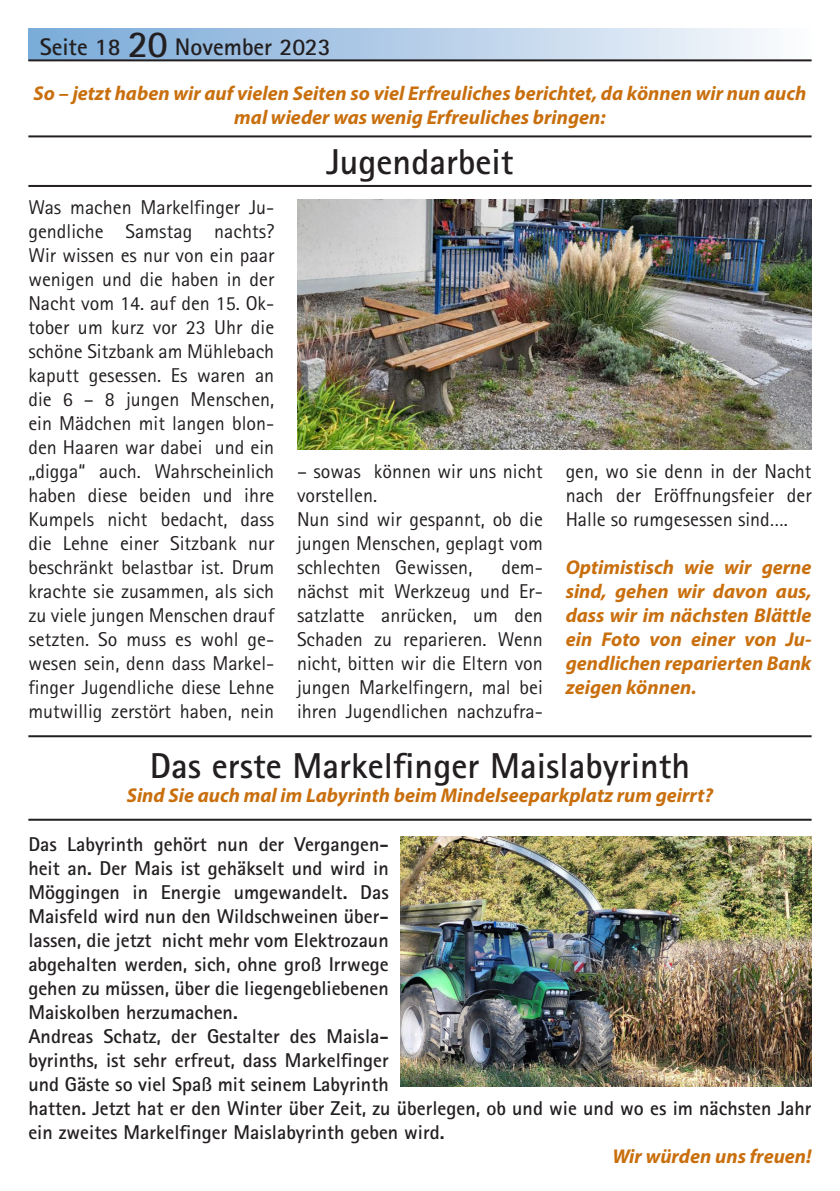
<style>
.page{position:relative;width:840px;height:1191px;background:#fff}
.page>*{position:absolute;margin:0;border:0;box-sizing:border-box;transform-origin:0 0}
.t1{font:700 36px "Rotis Sans Serif Std";color:#231f20}
.t2{font:700 24px "Rotis Sans Serif Std";color:#231f20}
.t3{font:20px/24px "Rotis Sans Serif";color:#231f20;text-align:justify}
.t4{font:700 20px/24px "Rotis Sans Serif Std";color:#231f20;text-align:justify}
.t5{font:italic 700 20px/24px "Myriad Pro";color:#c96f0d;text-align:center}
.s1{font-size:38px}
</style>
<div class="page">
<div style="left:28px;top:28px;width:783px;height:32px;background:linear-gradient(to right,#77a7d7,#f9f9fc)"></div>
<hr style="left:28px;top:59px;width:783px;height:2px;background:#231f20">
<hr style="left:28px;top:135px;width:783px;height:2px;background:#231f20">
<hr style="left:28px;top:185px;width:783px;height:2px;background:#231f20">
<hr style="left:28px;top:735px;width:783px;height:2px;background:#231f20">
<hr style="left:28px;top:818px;width:783px;height:2px;background:#231f20">
<img style="left:297px;top:200px;width:514px;height:249px">
<img style="left:400px;top:836px;width:411px;height:250px">
<p class="t2" style="left:40px;top:31px;width:292px">Seite 18 <span class="s1">20</span> November 2023</p>
<p class="t5" style="left:33px;top:81px;width:774px">So – jetzt haben wir auf vielen Seiten so viel Erfreuliches berichtet, da können wir nun auch mal wieder was wenig Erfreuliches bringen:</p>
<p class="t1" style="left:326px;top:139px;width:188px">Jugendarbeit</p>
<p class="t3" style="left:28px;top:195px;width:247px">Was machen Markelfinger Ju&shy;gendliche Samstag nachts?<br>Wir wissen es nur von ein paar wenigen und die haben in der Nacht vom 14. auf den 15. Ok&shy;tober um kurz vor 23 Uhr die schöne Sitzbank am Mühlebach kaputt gesessen. Es waren an die 6 – 8 jungen Menschen, ein Mädchen mit langen blon&shy;den Haaren war dabei und ein „digga“ auch. Wahrscheinlich haben diese beiden und ihre Kumpels nicht bedacht, dass die Lehne einer Sitzbank nur beschränkt belastbar ist. Drum krachte sie zusammen, als sich zu viele jungen Menschen drauf setzten. So muss es wohl ge&shy;wesen sein, denn dass Markel&shy;finger Jugendliche diese Lehne mutwillig zerstört haben, nein</p>
<p class="t3" style="left:565px;top:459px;width:247px">gen, wo sie denn in der Nacht nach der Eröffnungsfeier der Halle so rumgesessen sind….</p>
<p class="t5" style="left:565px;top:554px;width:247px;text-align:justify">Optimistisch wie wir gerne sind, gehen wir davon aus, dass wir im nächsten Blättle ein Foto von einer von Ju&shy;gendlichen reparierten Bank zeigen können.</p>
<p class="t3" style="left:297px;top:459px;width:247px">– sowas können wir uns nicht vorstellen.</p>
<p class="t3" style="left:297px;top:507px;width:247px">Nun sind wir gespannt, ob die jungen Menschen, geplagt vom schlechten Gewissen,</p>
<p class="t3" style="left:297px;top:555px;width:247px;text-indent:204px">dem&shy;nächst mit Werkzeug und Er&shy;satzlatte anrücken, um den Schaden zu reparieren. Wenn nicht, bitten wir die Eltern von jungen Markelfingern, mal bei ihren Jugendlichen nachzufra-</p>
<p class="t1" style="left:150px;top:743px;width:541px">Das erste Markelfinger Maislabyrinth</p>
<p class="t5" style="left:127px;top:783px;width:587px">Sind Sie auch mal im Labyrinth beim Mindelseeparkplatz rum geirrt?</p>
<p class="t4" style="left:28px;top:831px;width:362px">Das Labyrinth gehört nun der Vergangen&shy;heit an. Der Mais ist gehäkselt und wird in Möggingen in Energie umgewandelt. Das Maisfeld wird nun den Wildschweinen über&shy;lassen, die jetzt nicht mehr vom Elektrozaun abgehalten werden, sich, ohne groß Irrwege gehen zu müssen, über die liegengebliebenen Maiskolben herzumachen.</p>
<p class="t4" style="left:28px;top:1023px;width:784px;text-align:left">Andreas Schatz, der Gestalter des Maisla-<br>byrinths, ist sehr erfreut, dass Markelfinger<br>und Gäste so viel Spaß mit seinem Labyrinth<br>hatten. Jetzt hat er den Winter über Zeit, zu überlegen, ob und wie und wo es im nächsten Jahr ein zweites Markelfinger Maislabyrinth geben wird.</p>
<p class="t5" style="left:612px;top:1143px;width:200px">Wir würden uns freuen!</p>
</div>
